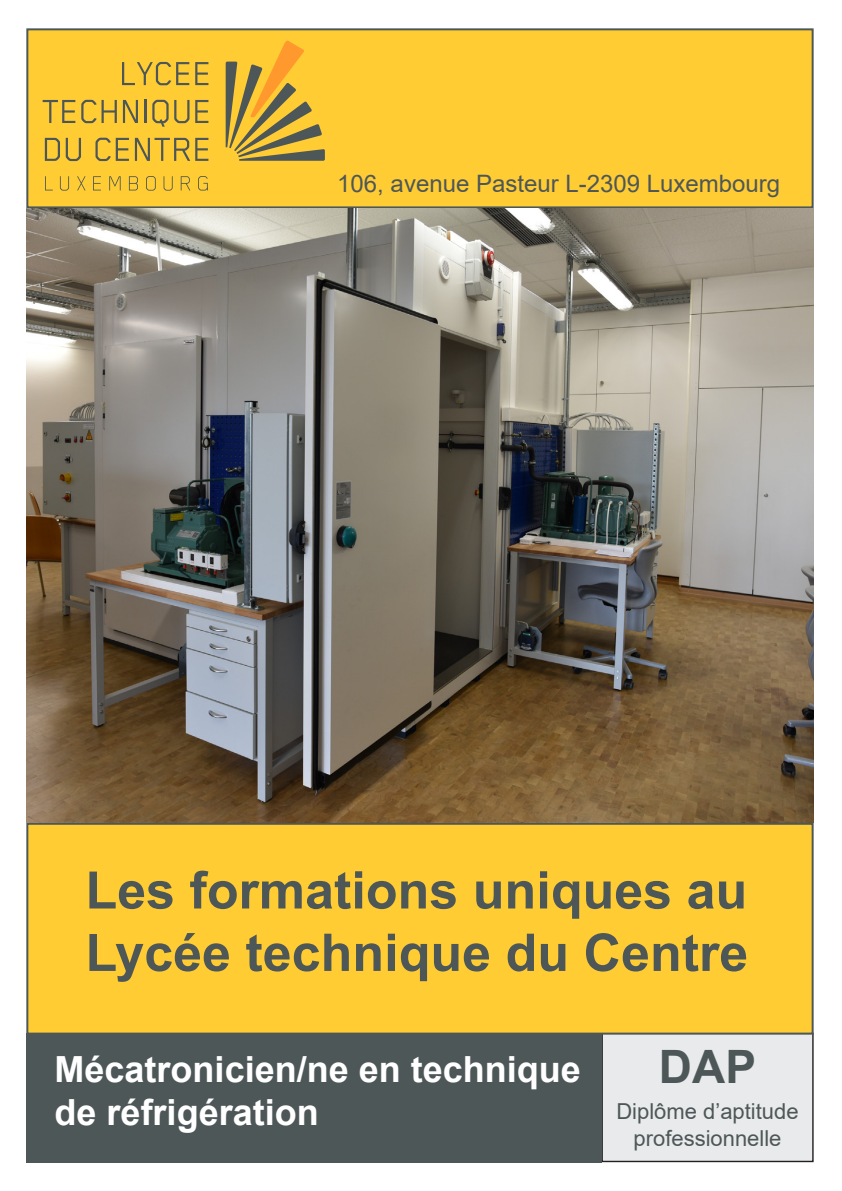
<style>
.page{position:relative;width:842px;height:1191px;background:#fff}
.page>*{position:absolute;margin:0;border:0;box-sizing:border-box;transform-origin:0 0}
.t1{font:700 52px "Arial";color:#4e5758}
.t2{font:700 46px "Arial";color:#4e5758}
.t3{font:700 36px "Arial";color:#fff}
.t4{font:24px "Arial";color:#4e5758}
.t5{font:22px "Arial";color:#4e5758}
</style>
<div class="page">
<div style="left:602px;top:1033px;width:211px;height:128px;background:#e9eaeb"></div>
<div style="left:601px;top:1032px;width:213px;height:130px;border:1px solid #231f20"></div>
<div style="left:26px;top:28px;width:788px;height:180px;background:#fc3;border:2px solid #4e5758"></div>
<div style="left:26px;top:822px;width:788px;height:212px;background:#fc3;border:2px solid #4e5758"></div>
<div style="left:26px;top:1033px;width:575px;height:129px;background:#4e5758"></div>
<svg style="left:122px;top:62px;width:67px;height:23px"></svg>
<svg style="left:195px;top:62px;width:13px;height:23px"></svg>
<svg style="left:43px;top:100px;width:32px;height:23px"></svg>
<svg style="left:81px;top:100px;width:36px;height:23px"></svg>
<svg style="left:123px;top:100px;width:15px;height:23px"></svg>
<hr style="left:144px;top:100px;width:2px;height:23px;background:#4e5758">
<svg style="left:152px;top:100px;width:37px;height:27px"></svg>
<svg style="left:195px;top:100px;width:13px;height:23px"></svg>
<svg style="left:45px;top:138px;width:15px;height:23px"></svg>
<svg style="left:66px;top:138px;width:15px;height:23px"></svg>
<svg style="left:95px;top:138px;width:34px;height:23px"></svg>
<svg style="left:135px;top:138px;width:73px;height:23px"></svg>
<svg style="left:45px;top:176px;width:8px;height:14px"></svg>
<svg style="left:60px;top:176px;width:9px;height:15px"></svg>
<svg style="left:77px;top:176px;width:9px;height:14px"></svg>
<svg style="left:93px;top:176px;width:8px;height:14px"></svg>
<svg style="left:109px;top:176px;width:12px;height:14px"></svg>
<svg style="left:129px;top:176px;width:9px;height:14px"></svg>
<svg style="left:146px;top:176px;width:10px;height:15px"></svg>
<svg style="left:164px;top:176px;width:9px;height:15px"></svg>
<svg style="left:181px;top:176px;width:9px;height:14px"></svg>
<svg style="left:198px;top:176px;width:10px;height:14px"></svg>
<img style="left:26px;top:208px;width:788px;height:614px">
<svg style="left:226px;top:40px;width:99px;height:121px"></svg>
<p class="t4" style="left:337px;top:167px;width:444px">106, avenue Pasteur L-2309 Luxembourg</p>
<p class="t1" style="left:85px;top:853px;width:663px">Les formations uniques au</p>
<p class="t1" style="left:85px;top:916px;width:664px">Lycée technique du Centre</p>
<p class="t3" style="left:55px;top:1043px;width:528px">Mécatronicien/ne en technique</p>
<p class="t3" style="left:55px;top:1086px;width:266px">de réfrigération</p>
<p class="t2" style="left:659px;top:1034px;width:99px">DAP</p>
<p class="t5" style="left:616px;top:1096px;width:184px">Diplôme d’aptitude</p>
<p class="t5" style="left:633px;top:1123px;width:149px">professionnelle</p>
</div>
